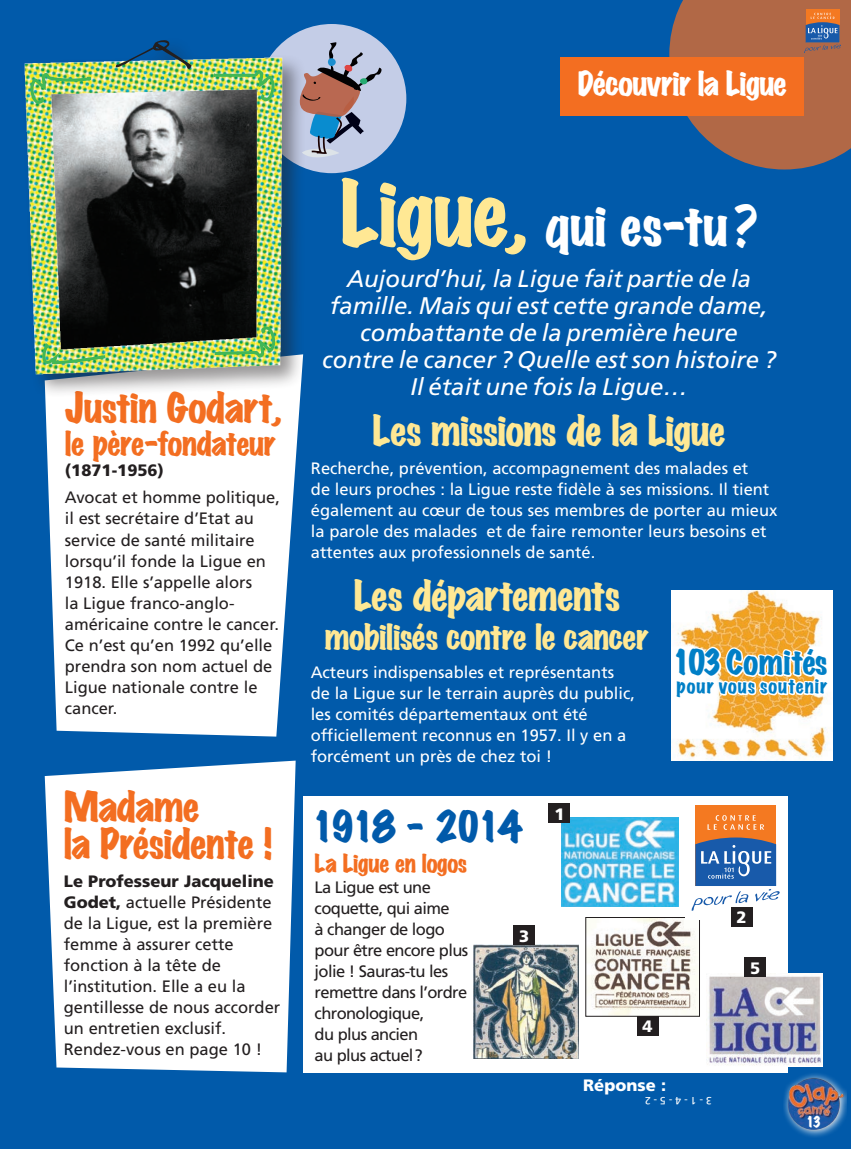
<style>
.page{position:relative;width:851px;height:1149px;background:#fff}
.page>*{position:absolute;margin:0;border:0;box-sizing:border-box;transform-origin:0 0}
.t1{font:expanded 49.5px "Marker Felt";letter-spacing:-.01em;color:#fff}
.t2{font:expanded 37.5px "Marker Felt";letter-spacing:-.02em;color:#ffe894}
.t3{font:expanded 37.5px/37.5px "Marker Felt";letter-spacing:-.02em;color:#f36e21}
.t4{font:expanded 37.5px "Marker Felt";letter-spacing:-.1em;color:#015aaa}
.t5{font:expanded 31.5px "Marker Felt";letter-spacing:-.015em;color:#ffe894}
.t6{font:expanded 30.75px "Marker Felt";letter-spacing:-.01em;color:#007fc6}
.t7{font:expanded 30px "Marker Felt";letter-spacing:-.02em;color:#fff}
.t8{font:expanded 30px "Marker Felt";letter-spacing:-.025em;color:#f36e21}
.t9{font:italic 24px/27px "Frutiger CE";color:#fff;text-align:center}
.t10{font:expanded 22.5px "Marker Felt";letter-spacing:-.015em;color:#f36e21}
.t11{font:expanded 18px "Marker Felt";letter-spacing:.06em;color:#007fc6}
.t12{font:16.5px/21px "Frutiger";color:#231f20}
.t13{font:16.5px/21px "Frutiger";color:#fff}
.t14{font:16.5px/21px "Frutiger";letter-spacing:-.035em;color:#231f20}
.t15{font:900 16.5px "Frutiger";color:#fff}
.t16{font:expanded 13.5px "Marker Felt";color:#fff}
.t17{font:10.5px "Frutiger";color:#fff}
.s1{font-weight:900}
.s2{font-size:81px;color:#ffe894}
</style>
<div class="page">
<div style="left:1px;top:0;width:849px;height:1148px;background:#015aaa"></div>
<div style="left:560px;top:57px;width:244px;height:59px;background:#f36e21"></div>
<svg style="left:669px;top:0;width:181px;height:169px"></svg>
<svg style="left:783px;top:1072px;width:63px;height:64px"></svg>
<img style="left:787px;top:1077px;width:56px;height:52px">
<img style="left:671px;top:590px;width:161px;height:170px">
<svg style="left:45px;top:398px;width:256px;height:338px;fill:#fff"></svg>
<svg style="left:45px;top:760px;width:250px;height:311px;fill:#fff"></svg>
<div style="left:257px;top:24px;width:149px;height:149px;background:#c4cde7;border-radius:50%"></div>
<div style="left:21px;top:37px;width:285px;height:361px;background:#231f20;opacity:.47"></div>
<img style="left:21px;top:37px;width:269px;height:351px">
<img style="left:31px;top:38px;width:160px;height:69px">
<img style="left:212px;top:323px;width:63px;height:40px">
<img style="left:211px;top:64px;width:63px;height:40px">
<img style="left:42px;top:339px;width:67px;height:30px">
<img style="left:294px;top:32px;width:12px;height:128px">
<svg style="left:300px;top:42px;width:82px;height:118px"></svg>
<div style="left:303px;top:795px;width:484px;height:277px;background:#fff"></div>
<img style="left:474px;top:944px;width:104px;height:114px">
<img style="left:587px;top:918px;width:110px;height:96px">
<img style="left:706px;top:973px;width:116px;height:93px">
<div style="left:695px;top:805px;width:81px;height:80px;background:#f47921"></div>
<svg style="left:707px;top:815px;width:57px;height:14px"></svg>
<svg style="left:691px;top:837px;width:88px;height:73px"></svg>
<img style="left:561px;top:816px;width:117px;height:89px">
<svg style="left:672px;top:617px;width:158px;height:138px"></svg>
<div style="left:549px;top:803px;width:20px;height:19px;background:#231f20"></div>
<div style="left:513px;top:925px;width:21px;height:19px;background:#231f20"></div>
<div style="left:637px;top:1015px;width:21px;height:19px;background:#231f20"></div>
<div style="left:744px;top:957px;width:21px;height:19px;background:#231f20"></div>
<div style="left:730px;top:907px;width:21px;height:19px;background:#231f20"></div>
<p class="t7" style="left:577px;top:68px;width:211px">Découvrir la Ligue</p>
<p class="t3" style="left:65px;top:391px;width:218px">Justin Godart,</p>
<p class="t8" style="left:65px;top:428px;width:212px">le père-fondateur</p>
<p class="t12" style="left:65px;top:457px;width:217px;line-height:27px"><span class="s1">(1871-1956)<br></span>Avocat et homme politique,</p>
<p class="t12" style="left:65px;top:508px;width:215px">il est secrétaire d’Etat au service de santé militaire lorsqu’il fonde la Ligue en<br>1918. Elle s’appelle alors<br>la Ligue franco-anglo&shy;américaine contre le cancer.<br>Ce n’est qu’en 1992 qu’elle prendra son nom actuel de<br>Ligue nationale contre le cancer.</p>
<p class="t3" style="left:64px;top:789px;width:210px">Madame<br>la Présidente !</p>
<p class="t12" style="left:64px;top:870px;width:218px"><span class="s1">Le Professeur Jacqueline<br>Godet,</span> actuelle Présidente de la Ligue, est la première femme à assurer cette fonction à la tête de l’institution. Elle a eu la gentillesse de nous accorder un entretien exclusif.<br>Rendez-vous en page 10 !</p>
<p class="t1" style="left:340px;top:199px;width:419px"><span class="s2">Ligue,</span> qui es-tu ?</p>
<p class="t9" style="left:322px;top:265px;width:455px">Aujourd’hui, la Ligue fait partie de la famille. Mais qui est cette grande dame, combattante de la première heure contre le cancer ? Quelle est son histoire ?<br>Il était une fois la Ligue…</p>
<p class="t2" style="left:372px;top:411px;width:354px">Les missions de la Ligue</p>
<p class="t13" style="left:311px;top:457px;width:468px">Recherche, prévention, accompagnement des malades et<br>de leurs proches : la Ligue reste fidèle à ses missions. Il tient également au cœur de tous ses membres de porter au mieux la parole des malades et de faire remonter leurs besoins et attentes aux professionnels de santé.</p>
<p class="t2" style="left:353px;top:576px;width:268px">Les départements</p>
<p class="t5" style="left:325px;top:620px;width:325px">mobilisés contre le cancer</p>
<p class="t13" style="left:311px;top:661px;width:326px">Acteurs indispensables et représentants de la Ligue sur le terrain auprès du public, les comités départementaux ont été officiellement reconnus en 1957. Il y en a forcément un près de chez toi !</p>
<p class="t6" style="left:671px;top:646px;width:157px">103 Comités</p>
<p class="t11" style="left:676px;top:676px;width:153px">pour vous soutenir</p>
<p class="t4" style="left:311px;top:806px;width:213px">1918 – 2014</p>
<p class="t10" style="left:314px;top:851px;width:154px">La Ligue en logos</p>
<p class="t14" style="left:314px;top:876px;width:155px">La Ligue est une coquette, qui aime<br>à changer de logo pour être encore plus jolie ! Sauras-tu les remettre dans l’ordre chronologique,<br>du plus ancien<br>au plus actuel?</p>
<p class="t15" style="left:519px;top:925px;width:12px">3</p>
<p class="t15" style="left:554px;top:803px;width:12px">1</p>
<p class="t15" style="left:642px;top:1016px;width:12px">4</p>
<p class="t15" style="left:583px;top:1075px;width:84px">Réponse :</p>
<p class="t17" style="left:711px;top:1106px;width:69px;rotate:-180deg">3 - 1 - 4 - 5 - 2</p>
<p class="t15" style="left:736px;top:907px;width:12px">2</p>
<p class="t15" style="left:750px;top:957px;width:12px">5</p>
<p class="t16" style="left:805px;top:1114px;width:17px">13</p>
</div>
